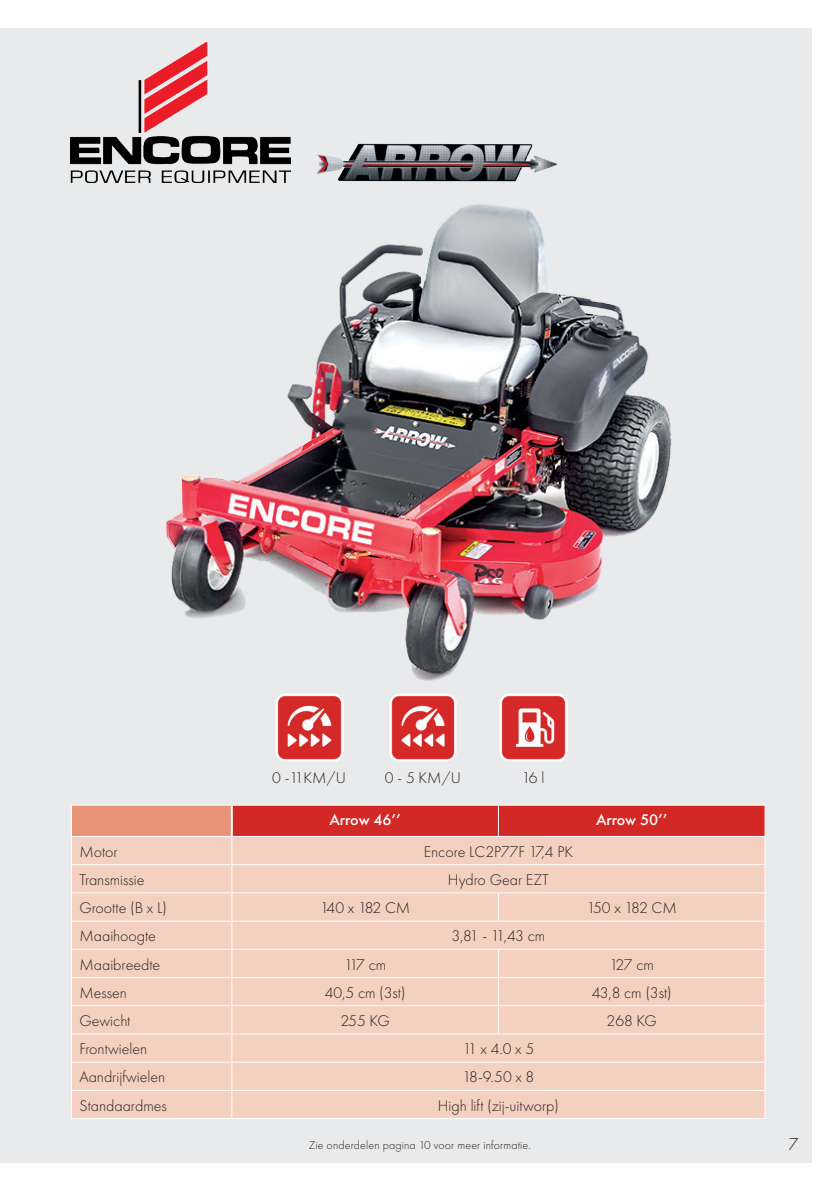
<style>
.page{position:relative;width:840px;height:1191px;background:#fff}
.page>*{position:absolute;margin:0;border:0;box-sizing:border-box;transform-origin:0 0}
.t1{font:300 18px "Futura PT";color:#231f20}
.t2{font:300 16px "Futura PT";color:#231f20}
.t3{font:500 16px "Futura PT";color:#fff}
.t4{font:300 12px "Futura PT";letter-spacing:.01em;color:#231f20}
</style>
<div class="page">
<div style="left:0;top:28px;width:811px;height:1134px;background:#e9eaeb"></div>
<img style="left:161px;top:182px;width:511px;height:499px">
<img style="left:275px;top:694px;width:69px;height:68px">
<img style="left:389px;top:694px;width:68px;height:68px">
<img style="left:499px;top:694px;width:69px;height:68px">
<div style="left:71px;top:805px;width:161px;height:31px;background:#e79478"></div>
<div style="left:72px;top:837px;width:159px;height:281px;background:#f4d0c0"></div>
<hr style="left:71px;top:836px;width:161px;height:1px;background:#fff">
<hr style="left:71px;top:804px;width:161px;height:1px;background:#fff">
<hr style="left:71px;top:805px;width:1px;height:31px;background:#fff">
<hr style="left:71px;top:1118px;width:161px;height:1px;background:#fff">
<hr style="left:232px;top:804px;width:266px;height:1px;background:#fff">
<hr style="left:232px;top:1118px;width:266px;height:1px;background:#fff">
<hr style="left:498px;top:1118px;width:267px;height:1px;background:#fff">
<hr style="left:498px;top:804px;width:267px;height:1px;background:#fff">
<hr style="left:71px;top:864px;width:161px;height:1px;background:#fff">
<hr style="left:71px;top:892px;width:161px;height:1px;background:#fff">
<hr style="left:71px;top:920px;width:161px;height:1px;background:#fff">
<hr style="left:71px;top:948px;width:161px;height:1px;background:#fff">
<hr style="left:71px;top:977px;width:161px;height:1px;background:#fff">
<hr style="left:71px;top:1005px;width:161px;height:1px;background:#fff">
<hr style="left:71px;top:1033px;width:161px;height:1px;background:#fff">
<hr style="left:71px;top:1061px;width:161px;height:1px;background:#fff">
<svg style="left:71px;top:837px;width:1px;height:281px"></svg>
<svg style="left:231px;top:805px;width:534px;height:313px;background:#f1c1b3"></svg>
<hr style="left:71px;top:1090px;width:161px;height:1px;background:#fff">
<hr style="left:232px;top:1090px;width:266px;height:1px;background:#fff">
<hr style="left:498px;top:1090px;width:267px;height:1px;background:#fff">
<img style="left:312px;top:143px;width:251px;height:69px">
<img style="left:71px;top:43px;width:219px;height:139px">
<p class="t2" style="left:272px;top:768px;width:75px">0 -11KM/U</p>
<p class="t2" style="left:385px;top:768px;width:77px">0 - 5 KM/U</p>
<p class="t2" style="left:521px;top:768px;width:24px">16 l</p>
<p class="t3" style="left:329px;top:810px;width:73px">Arrow 46’’</p>
<p class="t3" style="left:595px;top:810px;width:73px">Arrow 50’’</p>
<p class="t2" style="left:79px;top:842px;width:40px">Motor</p>
<p class="t2" style="left:423px;top:842px;width:151px">Encore LC2P77F 17,4 PK</p>
<p class="t2" style="left:79px;top:870px;width:66px">Transmissie</p>
<p class="t2" style="left:447px;top:870px;width:102px">Hydro Gear EZT</p>
<p class="t2" style="left:79px;top:898px;width:89px">Grootte (B x L)</p>
<p class="t2" style="left:320px;top:898px;width:92px">140 x 182 CM</p>
<p class="t2" style="left:586px;top:898px;width:91px">150 x 182 CM</p>
<p class="t2" style="left:79px;top:927px;width:78px">Maaihoogte</p>
<p class="t2" style="left:451px;top:927px;width:95px">3,81 - 11,43 cm</p>
<p class="t2" style="left:79px;top:955px;width:82px">Maaibreedte</p>
<p class="t2" style="left:344px;top:955px;width:44px">117 cm</p>
<p class="t2" style="left:609px;top:955px;width:46px">127 cm</p>
<p class="t2" style="left:79px;top:983px;width:49px">Messen</p>
<p class="t2" style="left:324px;top:983px;width:82px">40,5 cm (3st)</p>
<p class="t2" style="left:591px;top:983px;width:81px">43,8 cm (3st)</p>
<p class="t2" style="left:79px;top:1011px;width:52px">Gewicht</p>
<p class="t2" style="left:340px;top:1011px;width:51px">255 KG</p>
<p class="t2" style="left:606px;top:1011px;width:52px">268 KG</p>
<p class="t2" style="left:79px;top:1039px;width:69px">Frontwielen</p>
<p class="t2" style="left:462px;top:1039px;width:73px">11 x 4.0 x 5</p>
<p class="t2" style="left:79px;top:1068px;width:87px">Aandrijfwielen</p>
<p class="t2" style="left:462px;top:1068px;width:73px">18-9.50 x 8</p>
<p class="t2" style="left:79px;top:1096px;width:89px">Standaardmes</p>
<p class="t2" style="left:437px;top:1096px;width:123px">High lift (zij-uitworp)</p>
<p class="t4" style="left:308px;top:1138px;width:223px">Zie onderdelen pagina 10 voor meer informatie.</p>
<p class="t1" style="left:788px;top:1133px;width:11px">7</p>
</div>
